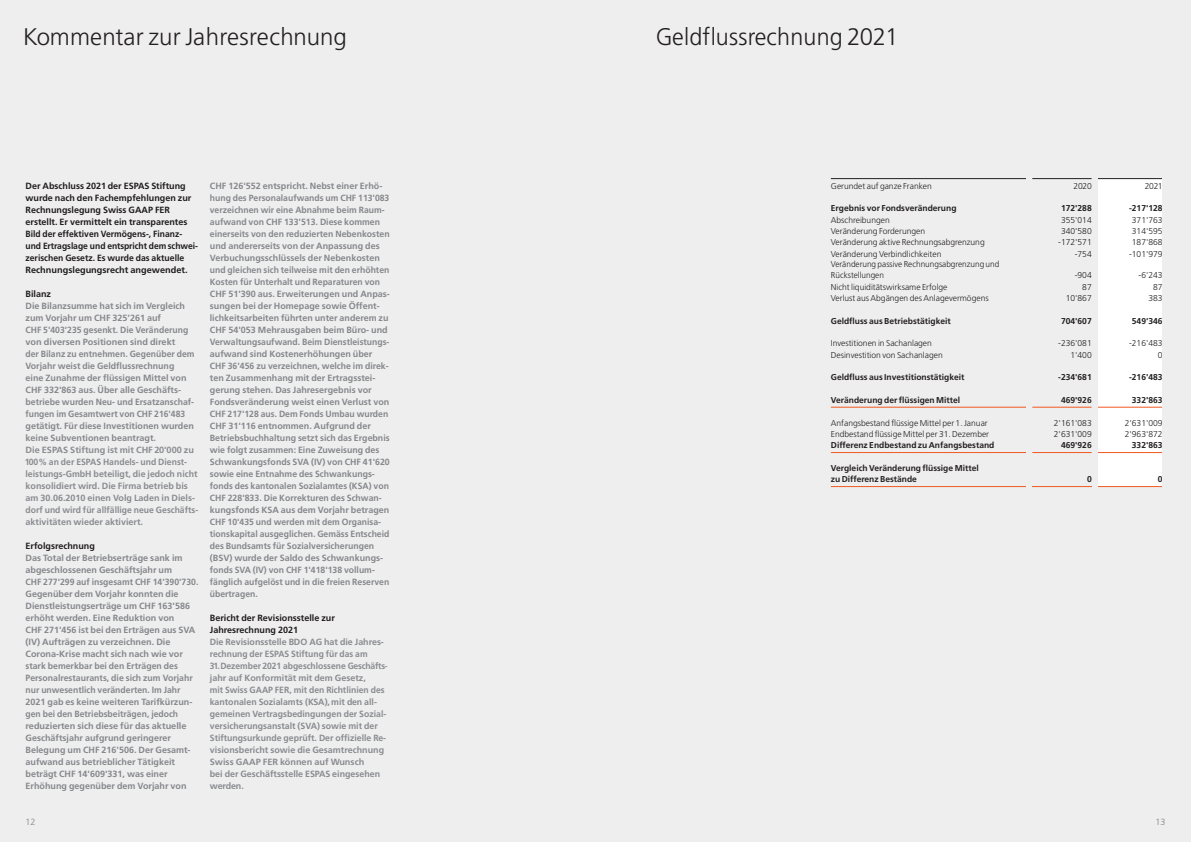
<style>
.page{position:relative;width:1191px;height:842px;background:#fff}
.page>*{position:absolute;margin:0;border:0;box-sizing:border-box;transform-origin:0 0}
.t1{font:300 24px "Frutiger";letter-spacing:.01em;color:#231f20}
.t2{font:700 9px/12px "Frutiger";color:#8f9194}
.t3{font:700 9px/12px "Frutiger";color:#939598;scale:.95 1}
.t4{font:700 9px/12px "Frutiger";color:#231f20}
.t5{font:700 9px/12px "Frutiger";color:#939598}
.t6{font:300 9px "Frutiger";color:#808285}
.t7{font:300 8.5px/11px "Frutiger";color:#231f20}
.t8{font:700 8.5px/11.3px "Frutiger";color:#231f20}
</style>
<div class="page">
<div style="left:0;top:0;width:604px;height:842px;background:#eeeeef"></div>
<div style="left:587px;top:0;width:604px;height:842px;background:#eeeeef"></div>
<div style="left:1098px;top:180px;width:64px;height:306px;background:#fff"></div>
<hr style="left:831px;top:178px;width:195px;height:1px;background:#231f20">
<hr style="left:1097px;top:178px;width:65px;height:1px;background:#231f20">
<hr style="left:831px;top:407px;width:195px;height:1px;background:#f15921">
<hr style="left:831px;top:452px;width:195px;height:1px;background:#f15921">
<hr style="left:1032px;top:407px;width:59px;height:1px;background:#f15921">
<hr style="left:1032px;top:452px;width:59px;height:1px;background:#f15921">
<hr style="left:1097px;top:407px;width:65px;height:1px;background:#f15921">
<hr style="left:1097px;top:452px;width:65px;height:1px;background:#f15921">
<hr style="left:1032px;top:178px;width:59px;height:1px;background:#231f20">
<hr style="left:831px;top:486px;width:198px;height:1px;background:#f15921">
<hr style="left:1029px;top:486px;width:65px;height:1px;background:#f15921">
<hr style="left:1094px;top:486px;width:74px;height:1px;background:#f15921">
<div style="left:1091px;top:168px;width:6px;height:545px;background:#eeeeef"></div>
<div style="left:1026px;top:168px;width:6px;height:545px;background:#eeeeef"></div>
<div style="left:1162px;top:168px;width:9px;height:545px;background:#eeeeef"></div>
<h1 class="t1" style="left:23px;top:23px;width:325px">Kommentar zur Jahresrechnung</h1>
<p class="t4" style="left:26px;top:180px;width:174px">Der Abschluss 2021 der ESPAS Stiftung wurde nach den Fachempfehlungen zur Rechnungslegung Swiss GAAP FER erstellt. Er vermittelt ein transparentes Bild der effektiven Vermögens-, Finanz&shy;und Ertragslage und entspricht dem schwei&shy;zerischen Gesetz. Es wurde das aktuelle Rechnungslegungsrecht angewendet.</p>
<p class="t4" style="left:26px;top:288px;width:27px">Bilanz</p>
<p class="t2" style="left:26px;top:300px;width:170px">Die Bilanzsumme hat sich im Vergleich zum Vorjahr um CHF 325'261 auf<br>CHF 5'403'235 gesenkt. Die Veränderung von diversen Positionen sind direkt<br>der Bilanz zu entnehmen. Gegenüber dem Vorjahr weist die Geldflussrechnung eine Zunahme der flüssigen Mittel von CHF 332'863 aus. Über alle Geschäfts&shy;betriebe wurden Neu- und Ersatzanschaf&shy;fungen im Gesamtwert von CHF 216'483 getätigt. Für diese Investitionen wurden keine Subventionen beantragt.</p>
<p class="t5" style="left:24px;top:444px;width:175px">Die ESPAS Stiftung ist mit CHF 20'000 zu 100% an der ESPAS Handels- und Dienst&shy;leistungs-GmbH beteiligt, die jedoch nicht konsolidiert wird. Die Firma betrieb bis am 30.06.2010 einen Volg Laden in Diels&shy;dorf und wird für allfällige neue Geschäfts&shy;aktivitäten wieder aktiviert.</p>
<p class="t4" style="left:26px;top:540px;width:71px">Erfolgsrechnung</p>
<p class="t2" style="left:26px;top:552px;width:174px">Das Total der Betriebserträge sank im abgeschlossenen Geschäftsjahr um<br>CHF 277'299 auf insgesamt CHF 14'390'730.<br>Gegenüber dem Vorjahr konnten die Dienstleistungserträge um CHF 163'586 erhöht werden. Eine Reduktion von<br>CHF 271'456 ist bei den Erträgen aus SVA (IV) Aufträgen zu verzeichnen. Die Corona-Krise macht sich nach wie vor stark bemerkbar bei den Erträgen des Personalrestaurants, die sich zum Vorjahr nur unwesentlich veränderten. Im Jahr 2021 gab es keine weiteren Tarifkürzun&shy;gen bei den Betriebsbeiträgen, jedoch reduzierten sich diese für das aktuelle Geschäftsjahr aufgrund geringerer Belegung um CHF 216'506. Der Gesamt&shy;aufwand aus betrieblicher Tätigkeit beträgt CHF 14'609'331, was einer Erhöhung gegenüber dem Vorjahr von</p>
<p class="t2" style="left:210px;top:180px;width:182px">CHF 126'552 entspricht. Nebst einer Erhö&shy;hung des Personalaufwands um CHF 113'083 verzeichnen wir eine Abnahme beim Raum&shy;aufwand von CHF 133'513. Diese kommen einerseits von den reduzierten Nebenkosten und andererseits von der Anpassung des Verbuchungsschlüssels der Nebenkosten und gleichen sich teilweise mit den erhöhten Kosten für Unterhalt und Reparaturen von CHF 51'390 aus. Erweiterungen und Anpas&shy;sungen bei der Homepage sowie Öffent&shy;lichkeitsarbeiten führten unter anderem zu CHF 54'053 Mehrausgaben beim Büro- und Verwaltungsaufwand. Beim Dienstleistungs&shy;aufwand sind Kostenerhöhungen über CHF 36'456 zu verzeichnen, welche im direk&shy;ten Zusammenhang mit der Ertragsstei&shy;gerung stehen. Das Jahresergebnis vor Fondsveränderung weist einen Verlust von CHF 217'128 aus. Dem Fonds Umbau wurden CHF 31'116 entnommen. Aufgrund der Betriebsbuchhaltung setzt sich das Ergebnis wie folgt zusammen: Eine Zuweisung des Schwankungsfonds SVA (IV) von CHF 41'620 sowie eine Entnahme des Schwankungs&shy;fonds des kantonalen Sozialamtes (KSA) von CHF 228'833. Die Korrekturen des Schwan&shy;kungsfonds KSA aus dem Vorjahr betragen CHF 10'435 und werden mit dem Organisa&shy;tionskapital ausgeglichen. Gemäss Entscheid des Bundsamts für Sozialversicherungen (BSV) wurde der Saldo des Schwankungs&shy;fonds SVA (IV) von CHF 1'418'138 vollum&shy;fänglich aufgelöst und in die freien Reserven übertragen.</p>
<p class="t4" style="left:210px;top:612px;width:127px">Bericht der Revisionsstelle zur<br>Jahresrechnung 2021</p>
<p class="t5" style="left:210px;top:636px;width:176px">Die Revisionsstelle BDO AG hat die Jahres&shy;rechnung der ESPAS Stiftung für das am</p>
<p class="t3" style="left:210px;top:660px;width:188px">31. Dezember 2021 abgeschlossene Geschäfts&shy;jahr auf Konformität mit dem Gesetz,<br>mit Swiss GAAP FER, mit den Richtlinien des kantonalen Sozialamts (KSA), mit den all&shy;gemeinen Vertragsbedingungen der Sozial&shy;versicherungsanstalt (SVA) sowie mit der Stiftungsurkunde geprüft. Der offizielle Re&shy;visionsbericht sowie die Gesamtrechnung Swiss GAAP FER können auf Wunsch<br>bei der Geschäftsstelle ESPAS eingesehen werden.</p>
<h1 class="t1" style="left:656px;top:23px;width:244px">Geldflussrechnung 2021</h1>
<p class="t7" style="left:831px;top:180px;width:103px">Gerundet auf ganze Franken</p>
<p class="t7" style="left:1073px;top:180px;width:20px">2020</p>
<p class="t7" style="left:1144px;top:180px;width:19px">2021</p>
<p class="t8" style="left:831px;top:203px;width:127px">Ergebnis vor Fondsveränderung</p>
<p class="t8" style="left:1061px;top:203px;width:32px">172'288</p>
<p class="t8" style="left:1129px;top:203px;width:35px">-217'128</p>
<p class="t7" style="left:831px;top:214px;width:60px">Abschreibungen</p>
<p class="t7" style="left:1061px;top:214px;width:32px">355'014</p>
<p class="t7" style="left:1131px;top:214px;width:32px">371'763</p>
<p class="t7" style="left:831px;top:226px;width:96px">Veränderung Forderungen</p>
<p class="t7" style="left:1061px;top:226px;width:32px">340'580</p>
<p class="t7" style="left:1131px;top:226px;width:32px">314'595</p>
<p class="t7" style="left:831px;top:237px;width:155px">Veränderung aktive Rechnungsabgrenzung</p>
<p class="t7" style="left:1058px;top:237px;width:35px">-172'571</p>
<p class="t7" style="left:1131px;top:237px;width:32px">187'868</p>
<p class="t7" style="left:831px;top:248px;width:112px">Veränderung Verbindlichkeiten</p>
<p class="t7" style="left:1074px;top:248px;width:19px">-754</p>
<p class="t7" style="left:1129px;top:248px;width:35px">-101'979</p>
<p class="t7" style="left:831px;top:259px;width:170px">Veränderung passive Rechnungsabgrenzung und<br>Rückstellungen</p>
<p class="t7" style="left:1074px;top:270px;width:19px">-904</p>
<p class="t7" style="left:1138px;top:270px;width:26px">-6'243</p>
<p class="t7" style="left:831px;top:281px;width:118px">Nicht liquiditätswirksame Erfolge</p>
<p class="t7" style="left:1082px;top:281px;width:11px">87</p>
<p class="t7" style="left:1153px;top:281px;width:11px">87</p>
<p class="t7" style="left:831px;top:293px;width:159px">Verlust aus Abgängen des Anlagevermögens</p>
<p class="t7" style="left:1065px;top:293px;width:27px">10'867</p>
<p class="t7" style="left:1148px;top:293px;width:16px">383</p>
<p class="t8" style="left:831px;top:315px;width:121px">Geldfluss aus Betriebstätigkeit</p>
<p class="t8" style="left:1061px;top:315px;width:32px">704'607</p>
<p class="t8" style="left:1131px;top:315px;width:32px">549'346</p>
<p class="t7" style="left:831px;top:338px;width:103px">Investitionen in Sachanlagen</p>
<p class="t7" style="left:1058px;top:338px;width:35px">-236'081</p>
<p class="t7" style="left:1129px;top:338px;width:35px">-216'483</p>
<p class="t7" style="left:831px;top:349px;width:113px">Desinvestition von Sachanlagen</p>
<p class="t7" style="left:1070px;top:349px;width:23px">1'400</p>
<p class="t7" style="left:1157px;top:349px;width:6px">0</p>
<p class="t8" style="left:831px;top:372px;width:135px">Geldfluss aus Investitionstätigkeit</p>
<p class="t8" style="left:1058px;top:372px;width:35px">-234'681</p>
<p class="t8" style="left:1129px;top:372px;width:35px">-216'483</p>
<p class="t8" style="left:831px;top:394px;width:131px">Veränderung der flüssigen Mittel</p>
<p class="t8" style="left:1061px;top:394px;width:32px">469'926</p>
<p class="t8" style="left:1131px;top:394px;width:32px">332'863</p>
<p class="t7" style="left:831px;top:417px;width:158px">Anfangsbestand flüssige Mittel per 1. Januar</p>
<p class="t7" style="left:1054px;top:417px;width:39px">2'161'083</p>
<p class="t7" style="left:1124px;top:417px;width:39px">2'631'009</p>
<p class="t7" style="left:831px;top:429px;width:160px">Endbestand flüssige Mittel per 31. Dezember</p>
<p class="t7" style="left:1054px;top:429px;width:39px">2'631'009</p>
<p class="t7" style="left:1124px;top:429px;width:39px">2'963'872</p>
<p class="t8" style="left:831px;top:440px;width:165px">Differenz Endbestand zu Anfangsbestand</p>
<p class="t8" style="left:1061px;top:440px;width:32px">469'926</p>
<p class="t8" style="left:1131px;top:440px;width:32px">332'863</p>
<p class="t8" style="left:831px;top:462px;width:149px">Vergleich Veränderung flüssige Mittel zu Differenz Bestände</p>
<p class="t8" style="left:1087px;top:474px;width:6px">0</p>
<p class="t8" style="left:1157px;top:474px;width:6px">0</p>
<p class="t6" style="left:26px;top:817px;width:12px">12</p>
<p class="t6" style="left:1155px;top:817px;width:12px">13</p>
</div>
